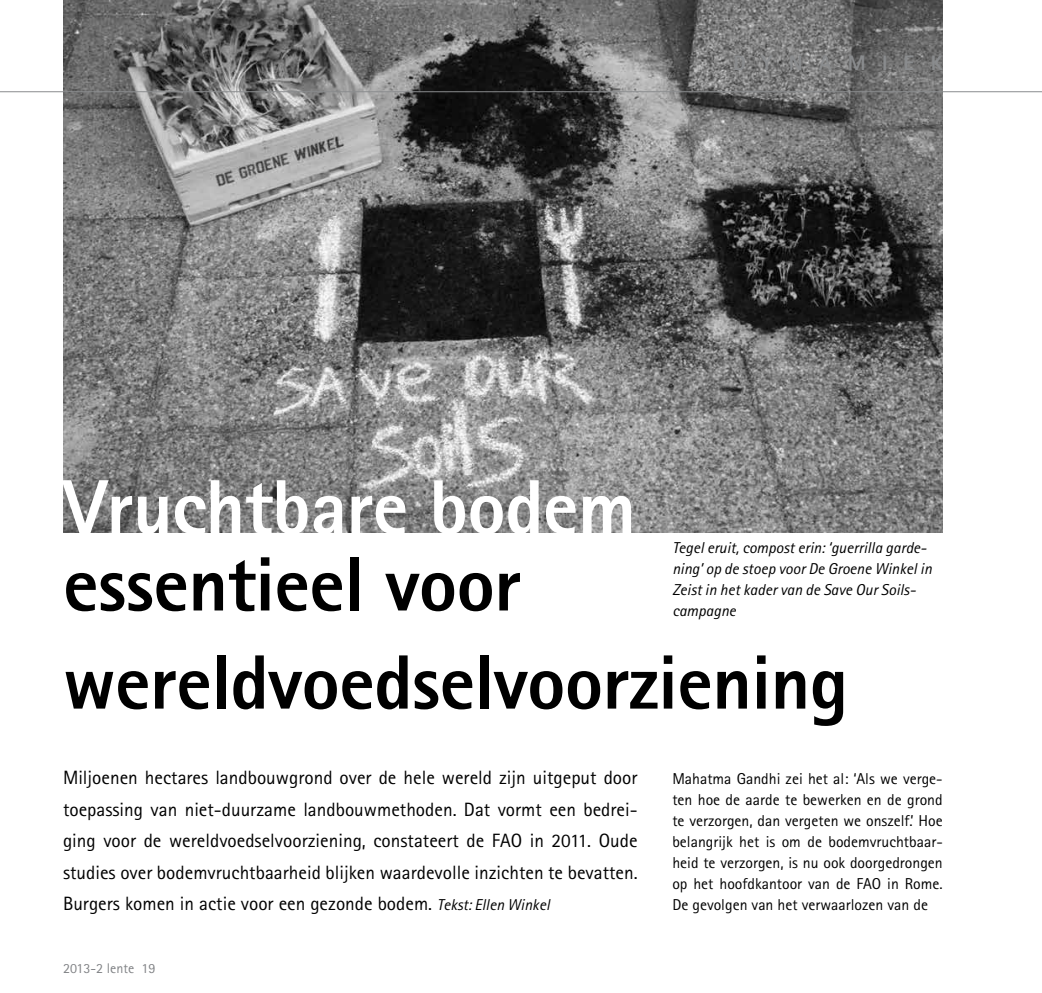
<style>
.page{position:relative;width:1042px;height:993px;background:#fff}
.page>*{position:absolute;margin:0;border:0;box-sizing:border-box;transform-origin:0 0}
.t1{font:800 77px/98px "Rotis Sans Serif";letter-spacing:-.01em;color:#000}
.t2{font:800 77px "Rotis Sans Serif";letter-spacing:-.01em;color:#fff}
.t3{font:800 21px "Rotis Sans Serif";letter-spacing:.77em;color:#8a8c8e}
.t4{font:19.25px/31.5px "Rotis Sans Serif";color:#000;text-align:justify}
.t5{font:15.75px/21px "Rotis Sans Serif";color:#000;text-align:justify}
.t6{font:italic 15.75px/21px "Rotis Sans Serif";color:#000}
.t7{font:14px "Rotis Sans Serif";color:#808285}
.s1{font-style:italic;font-size:15.75px}
</style>
<div class="page">
<img style="left:63px;top:0;width:880px;height:532px">
<hr style="left:0;top:91px;width:1042px;height:1px;background:#8a8c8e">
<p class="t3" style="left:733px;top:49px;width:211px">DYNAMIEK</p>
<h1 class="t2" style="left:63px;top:458px;width:575px">Vruchtbare bodem</h1>
<h1 class="t1" style="left:63px;top:534px;width:787px">essentieel voor wereldvoedselvoorziening</h1>
<p class="t6" style="left:672px;top:537px;width:261px">Tegel eruit, compost erin: ‘guerrilla garde&shy;ning’ op de stoep voor De Groene Winkel in Zeist in het kader van de Save Our Soils&shy;campagne</p>
<p class="t4" style="left:63px;top:761px;width:576px">Miljoenen hectares landbouwgrond over de hele wereld zijn uitgeput door toepassing van niet-duurzame landbouwmethoden. Dat vormt een bedrei&shy;ging voor de wereldvoedselvoorziening, constateert de FAO in 2011. Oude studies over bodemvruchtbaarheid blijken waardevolle inzichten te bevatten.<br>Burgers komen in actie voor een gezonde bodem. <span class="s1">Tekst: Ellen Winkel</span></p>
<p class="t7" style="left:63px;top:959px;width:94px">2013-2 lente 19</p>
<p class="t5" style="left:672px;top:768px;width:272px">Mahatma Gandhi zei het al: ‘Als we verge&shy;ten hoe de aarde te bewerken en de grond te verzorgen, dan vergeten we onszelf.’ Hoe belangrijk het is om de bodemvruchtbaar&shy;heid te verzorgen, is nu ook doorgedrongen op het hoofdkantoor van de FAO in Rome.<br>De gevolgen van het verwaarlozen van de</p>
</div>
